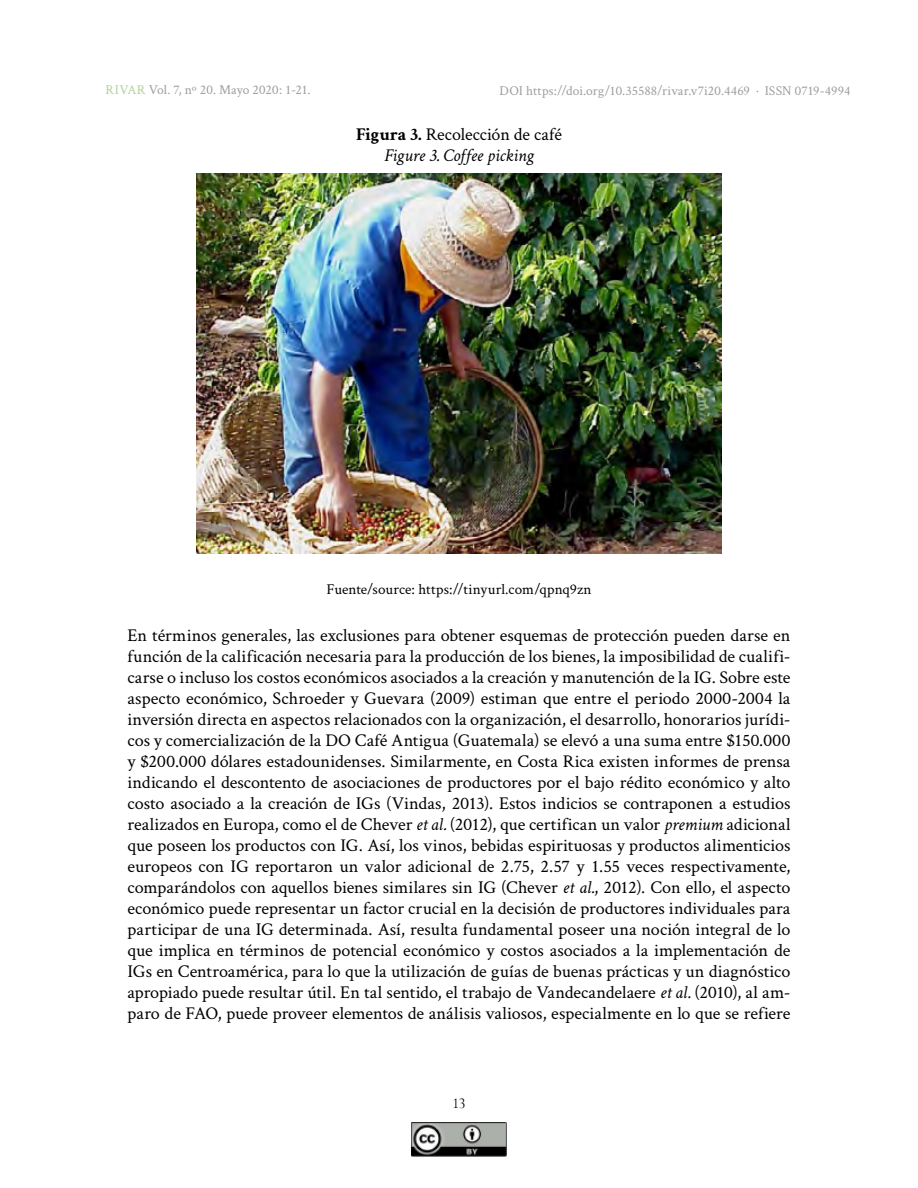
<style>
.page{position:relative;width:918px;height:1188px;background:#fff}
.page>*{position:absolute;margin:0;border:0;box-sizing:border-box;transform-origin:0 0}
.t1{font:18px/21px "Crimson Text";color:#000;text-align:justify}
.t2{font:italic 18px/21px "Crimson Text";letter-spacing:-.01em;color:#000;text-align:center}
.t3{font:15px "Crimson Text";letter-spacing:.005em;color:#000}
.t4{font:15px "Cormorant Infant";color:#000}
.t5{font:13.5px "Crimson Text";letter-spacing:.01em;color:#9d9d9c}
.s1{color:#b0d199}
.s2{font-weight:700;font-style:normal}
.s3{font-style:normal}
.s4{font-style:italic}
</style>
<div class="page">
<img style="left:412px;top:1123px;width:94px;height:33px">
<img style="left:196px;top:174px;width:526px;height:380px">
<p class="t5" style="left:106px;top:81px;width:207px"><span class="s1">RIVAR</span> Vol. 7, nº 20. Mayo 2020: 1-21.</p>
<p class="t5" style="left:500px;top:82px;width:352px">DOI https://doi.org/10.35588/rivar.v7i20.4469 · ISSN 0719-4994</p>
<p class="t2" style="left:356px;top:124px;width:207px"><span class="s2">Figura 3.</span> <span class="s3">Recolección de café<br></span>Figure 3. Coffee picking</p>
<p class="t3" style="left:326px;top:579px;width:267px">Fuente/source: https://tinyurl.com/qpnq9zn</p>
<p class="t1" style="left:128px;top:624px;width:665px">En términos generales, las exclusiones para obtener esquemas de protección pueden darse en función de la calificación necesaria para la producción de los bienes, la imposibilidad de cualifi&shy;carse o incluso los costos económicos asociados a la creación y manutención de la IG. Sobre este aspecto económico, Schroeder y Guevara (2009) estiman que entre el periodo 2000-2004 la inversión directa en aspectos relacionados con la organización, el desarrollo, honorarios jurídi&shy;cos y comercialización de la DO Café Antigua (Guatemala) se elevó a una suma entre $150.000 y $200.000 dólares estadounidenses. Similarmente, en Costa Rica existen informes de prensa indicando el descontento de asociaciones de productores por el bajo rédito económico y alto costo asociado a la creación de IGs (Vindas, 2013). Estos indicios se contraponen a estudios realizados en Europa, como el de Chever <span class="s4">et al.</span> (2012), que certifican un valor <span class="s4">premium</span> adicional que poseen los productos con IG. Así, los vinos, bebidas espirituosas y productos alimenticios europeos con IG reportaron un valor adicional de 2.75, 2.57 y 1.55 veces respectivamente, comparándolos con aquellos bienes similares sin IG (Chever <span class="s4">et al.</span>, 2012). Con ello, el aspecto económico puede representar un factor crucial en la decisión de productores individuales para participar de una IG determinada. Así, resulta fundamental poseer una noción integral de lo que implica en términos de potencial económico y costos asociados a la implementación de IGs en Centroamérica, para lo que la utilización de guías de buenas prácticas y un diagnóstico apropiado puede resultar útil. En tal sentido, el trabajo de Vandecandelaere <span class="s4">et al.</span> (2010), al am&shy;paro de FAO, puede proveer elementos de análisis valiosos, especialmente en lo que se refiere</p>
<p class="t4" style="left:453px;top:1094px;width:14px">13</p>
</div>
